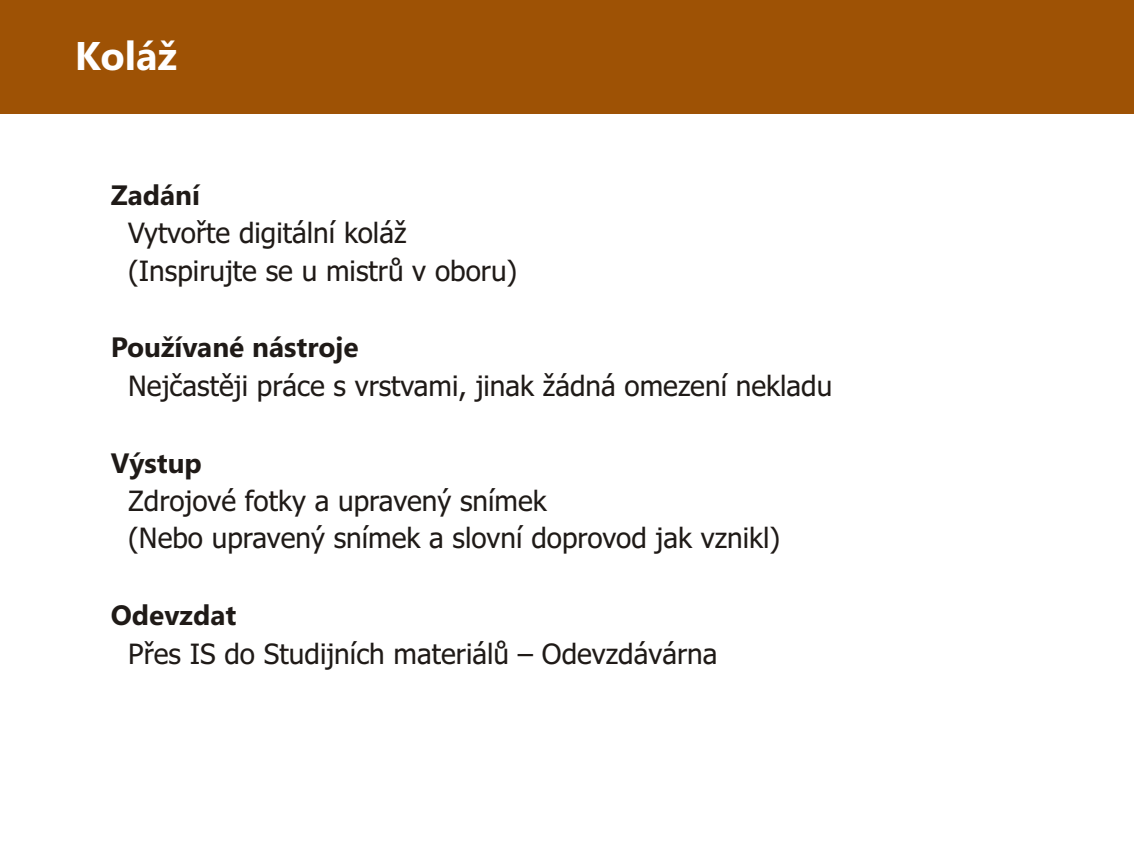
<style>
.page{position:relative;width:1134px;height:851px;background:#fff}
.page>*{position:absolute;margin:0;border:0;box-sizing:border-box;transform-origin:0 0}
.t1{font:700 40px "Tahoma";color:#fff}
.t2{font:28px/37.2px "Tahoma";color:#1f1a17}
.t3{font:700 28px "Tahoma";color:#1f1a17}
</style>
<div class="page">
<div style="left:0;top:1px;width:1134px;height:113px;background:#9e5205"></div>
<h1 class="t1" style="left:75px;top:41px;width:104px">Koláž</h1>
<p class="t3" style="left:111px;top:185px;width:91px">Zadání</p>
<p class="t2" style="left:128px;top:217px;width:391px">Vytvoøte digitální koláž (Inspirujte se u mistrù v oboru)</p>
<p class="t3" style="left:111px;top:337px;width:249px">Používané nástroje</p>
<p class="t2" style="left:128px;top:370px;width:706px">Nejèastìji práce s vrstvami, jinak žádná omezení nekladu</p>
<p class="t3" style="left:111px;top:452px;width:93px">Výstup</p>
<p class="t2" style="left:128px;top:485px;width:654px">Zdrojové fotky a upravený snímek<br>(Nebo upravený snímek a slovní doprovod jak vznikl)</p>
<p class="t3" style="left:111px;top:605px;width:127px">Odevzdat</p>
<p class="t2" style="left:128px;top:637px;width:591px">Pøes IS do Studijních materiálù – Odevzdávárna</p>
</div>
